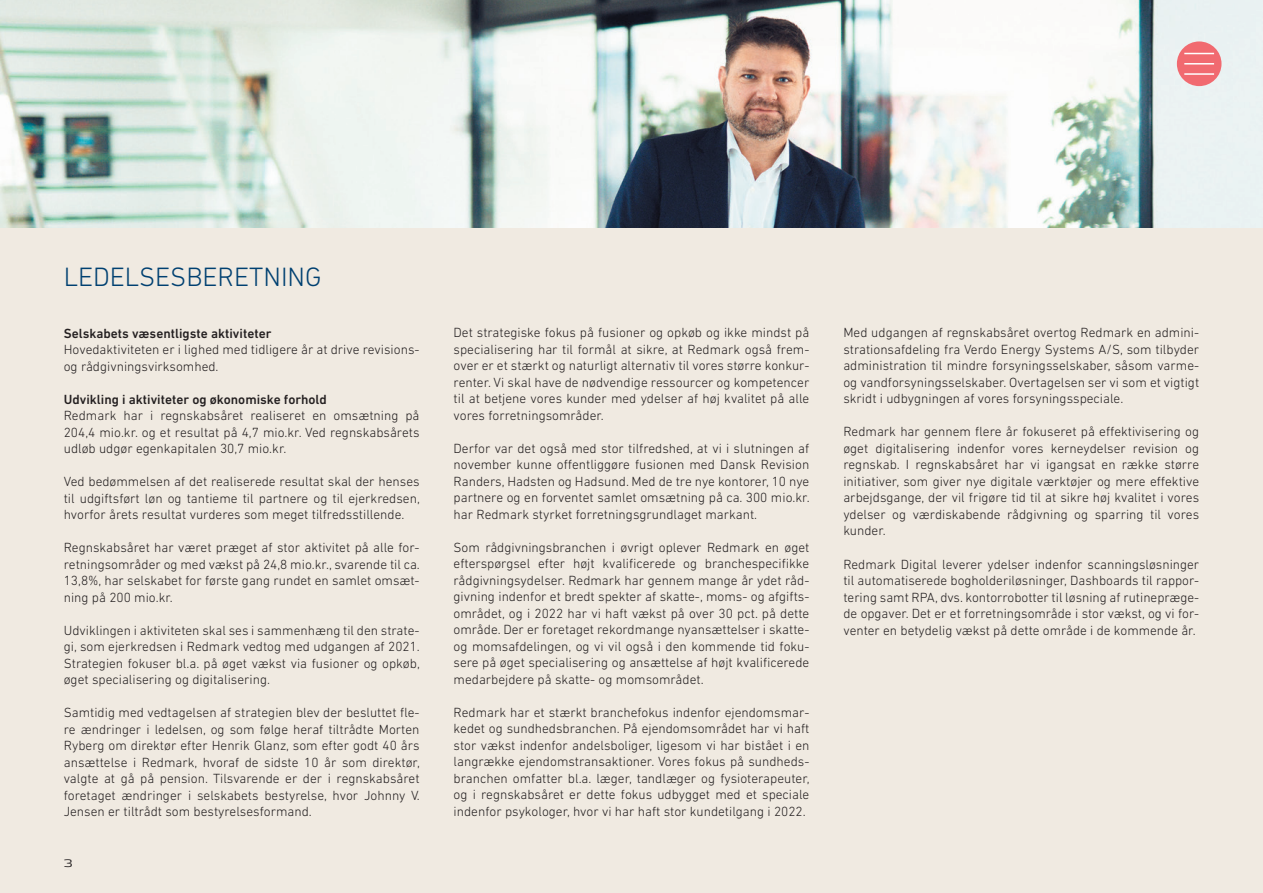
<style>
.page{position:relative;width:1263px;height:893px;background:#fff}
.page>*{position:absolute;margin:0;border:0;box-sizing:border-box;transform-origin:0 0}
.t1{font:300 27px "DIN Next LT Pro";color:#004071}
.t2{font:300 13.5px/16.5px "DIN Next LT Pro";color:#231f20;text-align:justify}
.t3{font:500 13.5px "DIN Next LT Pro";color:#231f20}
.t4{font:300 13.5px "FP Head Pro";color:#231f20}
</style>
<div class="page">
<div style="left:0;top:227px;width:1263px;height:666px;background:#f0eae1"></div>
<img style="left:0;top:0;width:1263px;height:227px">
<div style="left:1177px;top:41px;width:44px;height:45px;background:#f16a70;border-radius:50%"></div>
<hr style="left:1184px;top:53px;width:30px;height:1px;background:#fff">
<hr style="left:1184px;top:63px;width:30px;height:2px;background:#fff">
<hr style="left:1184px;top:73px;width:30px;height:2px;background:#fff">
<h1 class="t1" style="left:64px;top:261px;width:259px">LEDELSESBERETNING</h1>
<p class="t3" style="left:64px;top:325px;width:209px">Selskabets væsentligste aktiviteter</p>
<p class="t2" style="left:64px;top:341px;width:357px">Hovedaktiviteten er i lighed med tidligere år at drive revisions&shy;og rådgivningsvirksomhed.</p>
<p class="t3" style="left:64px;top:391px;width:265px">Udvikling i aktiviteter og økonomiske forhold</p>
<p class="t2" style="left:64px;top:407px;width:357px">Redmark har i regnskabsåret realiseret en omsætning på 204,4 mio.kr. og et resultat på 4,7 mio.kr. Ved regnskabsårets udløb udgør egenkapitalen 30,7 mio.kr.</p>
<p class="t2" style="left:64px;top:473px;width:358px">Ved bedømmelsen af det realiserede resultat skal der henses til udgiftsført løn og tantieme til partnere og til ejerkredsen, hvorfor årets resultat vurderes som meget tilfredsstillende.</p>
<p class="t2" style="left:64px;top:539px;width:358px">Regnskabsåret har været præget af stor aktivitet på alle for&shy;retningsområder og med vækst på 24,8 mio.kr., svarende til ca.<br>13,8%, har selskabet for første gang rundet en samlet omsæt&shy;ning på 200 mio.kr.</p>
<p class="t2" style="left:64px;top:621px;width:358px">Udviklingen i aktiviteten skal ses i sammenhæng til den strate&shy;gi, som ejerkredsen i Redmark vedtog med udgangen af 2021.<br>Strategien fokuser bl.a. på øget vækst via fusioner og opkøb, øget specialisering og digitalisering.</p>
<p class="t2" style="left:64px;top:704px;width:358px">Samtidig med vedtagelsen af strategien blev der besluttet fle&shy;re ændringer i ledelsen, og som følge heraf tiltrådte Morten Ryberg om direktør efter Henrik Glanz, som efter godt 40 års ansættelse i Redmark, hvoraf de sidste 10 år som direktør, valgte at gå på pension. Tilsvarende er der i regnskabsåret foretaget ændringer i selskabets bestyrelse, hvor Johnny V.<br>Jensen er tiltrådt som bestyrelsesformand.</p>
<p class="t4" style="left:64px;top:854px;width:11px">3</p>
<p class="t2" style="left:454px;top:324px;width:357px">Det strategiske fokus på fusioner og opkøb og ikke mindst på specialisering har til formål at sikre, at Redmark også frem&shy;over er et stærkt og naturligt alternativ til vores større konkur&shy;renter. Vi skal have de nødvendige ressourcer og kompetencer til at betjene vores kunder med ydelser af høj kvalitet på alle vores forretningsområder.</p>
<p class="t2" style="left:454px;top:440px;width:358px">Derfor var det også med stor tilfredshed, at vi i slutningen af november kunne offentliggøre fusionen med Dansk Revision Randers, Hadsten og Hadsund. Med de tre nye kontorer, 10 nye partnere og en forventet samlet omsætning på ca. 300 mio.kr. har Redmark styrket forretningsgrundlaget markant.</p>
<p class="t2" style="left:454px;top:539px;width:357px">Som rådgivningsbranchen i øvrigt oplever Redmark en øget efterspørgsel efter højt kvalificerede og branchespecifikke rådgivningsydelser. Redmark har gennem mange år ydet råd&shy;givning indenfor et bredt spekter af skatte-, moms- og afgifts&shy;området, og i 2022 har vi haft vækst på over 30 pct. på dette område. Der er foretaget rekordmange nyansættelser i skatte&shy;og momsafdelingen, og vi vil også i den kommende tid foku&shy;sere på øget specialisering og ansættelse af højt kvalificerede medarbejdere på skatte- og momsområdet.</p>
<p class="t2" style="left:454px;top:704px;width:358px">Redmark har et stærkt branchefokus indenfor ejendomsmar&shy;kedet og sundhedsbranchen. På ejendomsområdet har vi haft stor vækst indenfor andelsboliger, ligesom vi har bistået i en langrække ejendomstransaktioner. Vores fokus på sundheds&shy;branchen omfatter bl.a. læger, tandlæger og fysioterapeuter, og i regnskabsåret er dette fokus udbygget med et speciale indenfor psykologer, hvor vi har haft stor kundetilgang i 2022.</p>
<p class="t2" style="left:843px;top:324px;width:357px">Med udgangen af regnskabsåret overtog Redmark en admini&shy;strationsafdeling fra Verdo Energy Systems A/S, som tilbyder administration til mindre forsyningsselskaber, såsom varme&shy;og vandforsyningsselskaber. Overtagelsen ser vi som et vigtigt skridt i udbygningen af vores forsyningsspeciale.</p>
<p class="t2" style="left:843px;top:423px;width:357px">Redmark har gennem flere år fokuseret på effektivisering og øget digitalisering indenfor vores kerneydelser revision og regnskab. I regnskabsåret har vi igangsat en række større initiativer, som giver nye digitale værktøjer og mere effektive arbejdsgange, der vil frigøre tid til at sikre høj kvalitet i vores ydelser og værdiskabende rådgivning og sparring til vores kunder.</p>
<p class="t2" style="left:843px;top:556px;width:357px">Redmark Digital leverer ydelser indenfor scanningsløsninger til automatiserede bogholderiløsninger, Dashboards til rappor&shy;tering samt RPA, dvs. kontorrobotter til løsning af rutinepræge&shy;de opgaver. Det er et forretningsområde i stor vækst, og vi for&shy;venter en betydelig vækst på dette område i de kommende år.</p>
</div>
